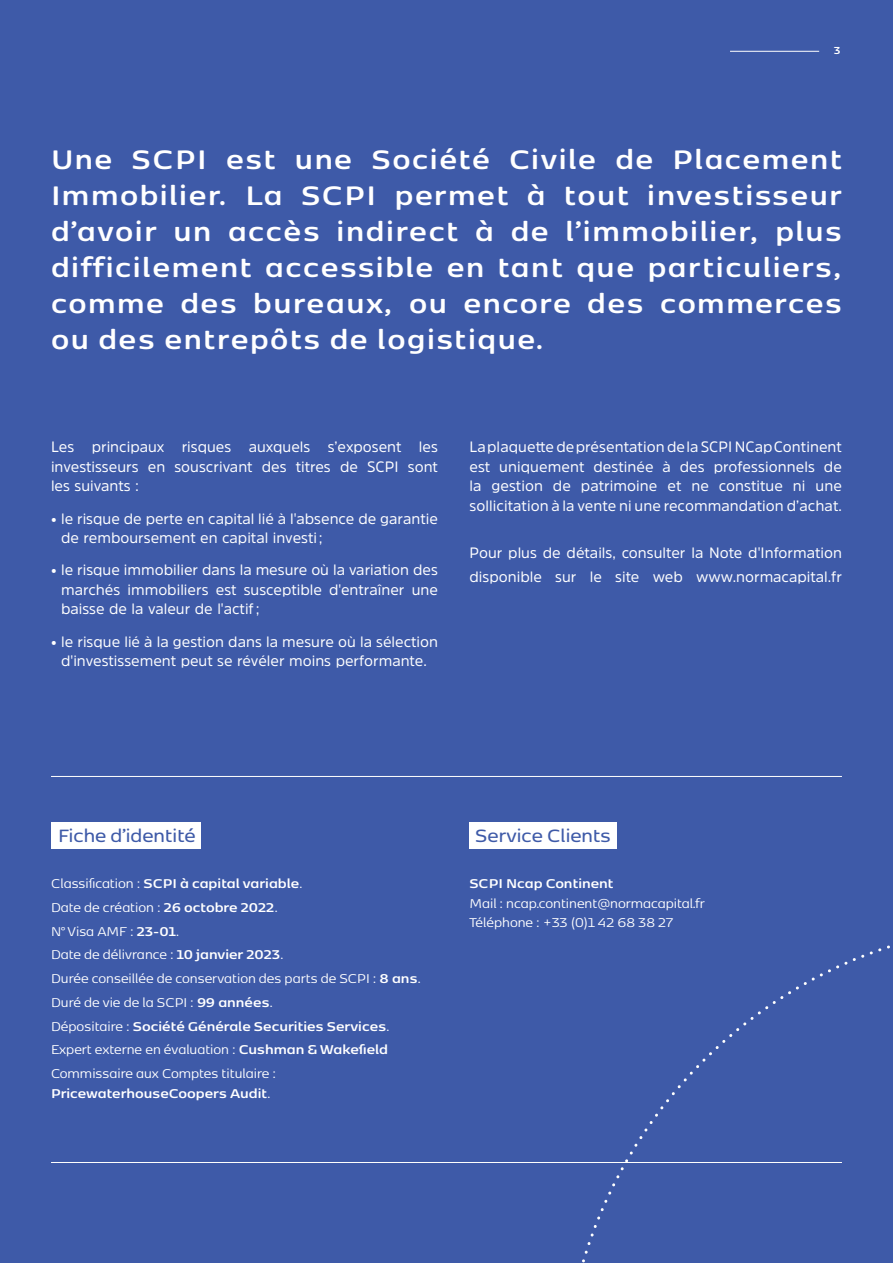
<style>
.page{position:relative;width:893px;height:1263px;background:#3e5aa8}
.page>*{position:absolute;margin:0;border:0;box-sizing:border-box;transform-origin:0 0}
.t1{font:700 31.5px/36px "Kobenhavn Sans";letter-spacing:.05em;color:#fff;text-align:justify}
.t2{font:600 21px "Kobenhavn Sans";color:#3e5aa8}
.t3{font:15px/19.5px "Amsi Pro";color:#fff;text-align:justify}
.t4{font:15px/19.5px "Kobenhavn Sans";color:#fff}
.t5{font:700 15px "Kobenhavn Sans";color:#fff}
.t6{font:700 12px "Kobenhavn Sans";color:#fff}
.s1{font-weight:400}
.s2{font-weight:700}
</style>
<div class="page">
<svg style="left:582px;top:945px;width:308px;height:318px"></svg>
<hr style="left:51px;top:776px;width:791px;height:1px;background:#fff">
<hr style="left:51px;top:1162px;width:791px;height:1px;background:#fff">
<div style="left:51px;top:822px;width:150px;height:26px;background:#fff"></div>
<div style="left:469px;top:822px;width:148px;height:26px;background:#fff"></div>
<hr style="left:730px;top:51px;width:89px;height:1px;background:#fff">
<p class="t6" style="left:834px;top:42px;width:8px">3</p>
<p class="t1" style="left:51px;top:139px;width:792px">Une SCPI est une Société Civile de Placement Immobilier. La SCPI permet à tout investisseur d’avoir un accès indirect à de l’immobilier, plus difficilement accessible en tant que particuliers, comme des bureaux, ou encore des commerces ou des entrepôts de logistique.</p>
<p class="t3" style="left:51px;top:437px;width:388px">Les principaux risques auxquels s’exposent les investisseurs en souscrivant des titres de SCPI sont les suivants :</p>
<p class="t3" style="left:61px;top:508px;width:378px;text-indent:-10px">• le risque de perte en capital lié à l'absence de garantie de remboursement en capital investi;</p>
<p class="t3" style="left:61px;top:560px;width:378px;text-indent:-10px">• le risque immobilier dans la mesure où la variation des marchés immobiliers est susceptible d'entraîner une baisse de la valeur de l'actif;</p>
<p class="t3" style="left:51px;top:631px;width:388px;text-align:center">• le risque lié à la gestion dans la mesure où la sélection d'investissement peut se révéler moins performante.</p>
<p class="t3" style="left:469px;top:437px;width:374px">La plaquette de présentation de la SCPI NCap Continent est uniquement destinée à des professionnels de la gestion de patrimoine et ne constitue ni une sollicitation à la vente ni une recommandation d’achat.</p>
<p class="t3" style="left:469px;top:543px;width:374px">Pour plus de détails, consulter la Note d'Information</p>
<p class="t3" style="left:469px;top:567px;width:374px">disponible sur le site web www.normacapital.fr</p>
<p class="t2" style="left:58px;top:821px;width:139px">Fiche d’identité</p>
<p class="t2" style="left:475px;top:821px;width:137px">Service Clients</p>
<p class="t5" style="left:51px;top:872px;width:253px"><span class="s1">Classification :</span> SCPI à capital variable<span class="s1">.</span></p>
<p class="t4" style="left:51px;top:897px;width:229px">Date de création : <span class="s2">26 octobre 2022</span>.</p>
<p class="t4" style="left:51px;top:920px;width:130px">N° Visa AMF : <span class="s2">23-01</span>.</p>
<p class="t4" style="left:51px;top:944px;width:234px">Date de délivrance : <span class="s2">10 janvier 2023</span>.</p>
<p class="t4" style="left:51px;top:968px;width:372px">Durée conseillée de conservation des parts de SCPI : <span class="s2">8 ans</span>.</p>
<p class="t4" style="left:51px;top:992px;width:224px">Duré de vie de la SCPI : <span class="s2">99 années</span>.</p>
<p class="t5" style="left:51px;top:1015px;width:340px"><span class="s1">Dépositaire :</span> Société Générale Securities Services<span class="s1">.</span></p>
<p class="t4" style="left:51px;top:1039px;width:339px">Expert externe en évaluation : <span class="s2">Cushman &amp; Wakefield</span></p>
<p class="t4" style="left:51px;top:1063px;width:227px">Commissaire aux Comptes titulaire :<br><span class="s2">PricewaterhouseCoopers Audit</span>.</p>
<p class="t4" style="left:469px;top:873px;width:237px"><span class="s2">SCPI Ncap Continent<br></span>Mail : ncap.continent@normacapital.fr<br>Téléphone : +33 (0)1 42 68 38 27</p>
</div>
